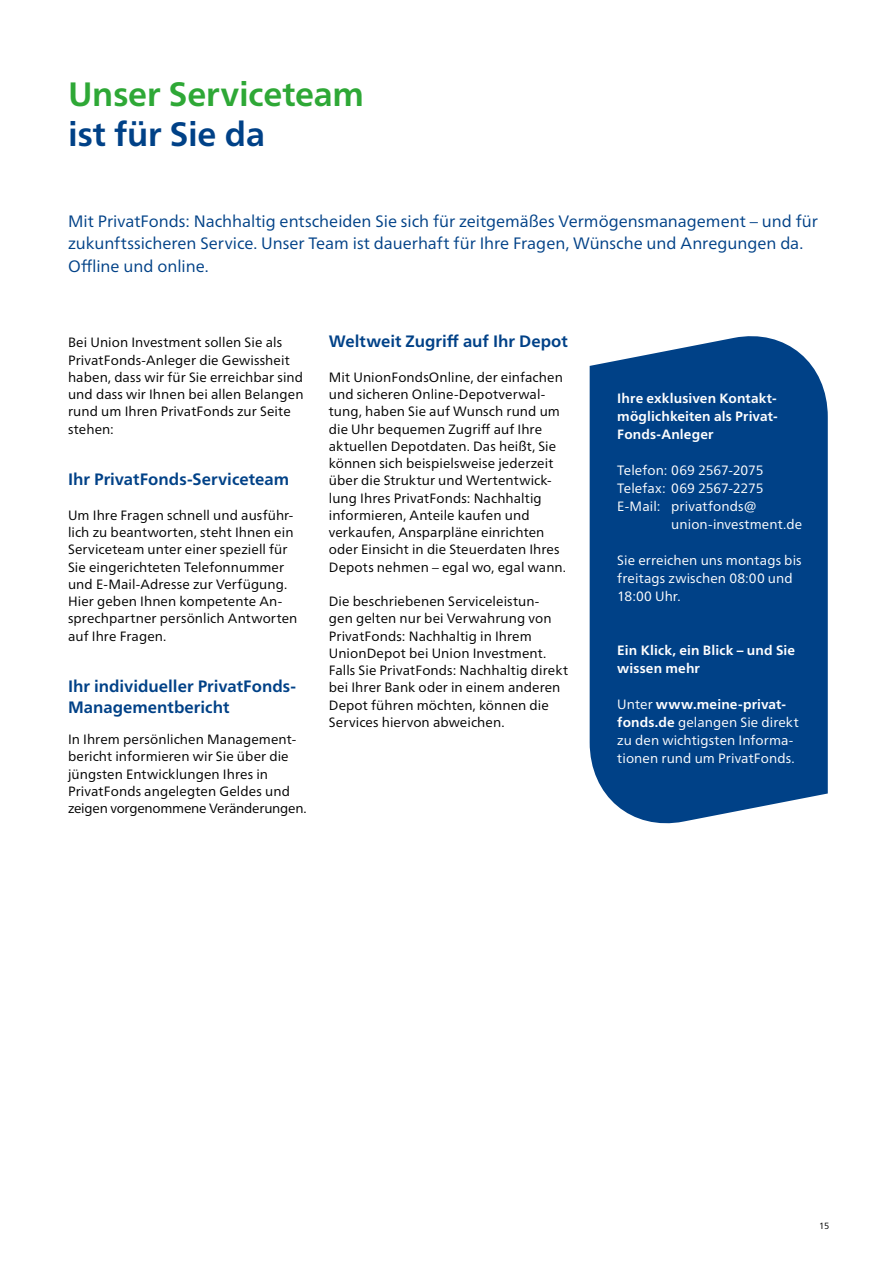
<style>
.page{position:relative;width:893px;height:1263px;background:#fff}
.page>*{position:absolute;margin:0;border:0;box-sizing:border-box;transform-origin:0 0}
.t1{font:33.75px "Frutiger Neuefuer UI Bold";letter-spacing:-.005em;color:#2ea836}
.t2{font:33.75px "Frutiger Neuefuer UI Bold";letter-spacing:-.005em;color:#004187}
.t3{font:16.5px/22.5px "Frutiger Neuefuer UI Book";color:#004187}
.t4{font:16.5px/21px "Frutiger Neuefuer UI Bold";color:#004187}
.t5{font:13.5px/17.2px "Frutiger Neuefuer UI Book";letter-spacing:.005em;color:#000}
.t6{font:13.5px/18px "Frutiger Neuefuer UI Book";letter-spacing:.005em;color:#fff}
.t7{font:13.5px/18px "Frutiger Neuefuer UI Bold";letter-spacing:.01em;color:#fff;text-align:justify}
.t8{font:9px "Frutiger Neuefuer UI Book";color:#000}
.s1{font-family:"Frutiger Neuefuer UI Book"}
.s2{font-family:"Frutiger Neuefuer UI Bold"}
</style>
<div class="page">
<div style="left:590px;top:336px;width:238px;height:488px;background:#004187"></div>
<h1 class="t1" style="left:68px;top:74px;width:298px">Unser Serviceteam</h1>
<h1 class="t2" style="left:68px;top:114px;width:198px">ist für Sie da</h1>
<p class="t3" style="left:68px;top:209px;width:751px">Mit PrivatFonds: Nachhaltig entscheiden Sie sich für zeitgemäßes Vermögensmanagement – und für zukunftssicheren Service. Unser Team ist dauerhaft für Ihre Fragen, Wünsche und Anregungen da.<br>Offline und online.</p>
<p class="t5" style="left:68px;top:334px;width:237px">Bei Union Investment sollen Sie als<br>PrivatFonds-Anleger die Gewissheit haben, dass wir für Sie erreichbar sind und dass wir Ihnen bei allen Belangen rund um Ihren PrivatFonds zur Seite stehen:</p>
<p class="t4" style="left:68px;top:469px;width:223px">Ihr PrivatFonds-Serviceteam</p>
<p class="t5" style="left:68px;top:506px;width:231px">Um Ihre Fragen schnell und ausführ&shy;lich zu beantworten, steht Ihnen ein Serviceteam unter einer speziell für Sie eingerichteten Telefonnummer und E-Mail-Adresse zur Verfügung.<br>Hier geben Ihnen kompetente An&shy;sprechpartner persönlich Antworten auf Ihre Fragen.</p>
<p class="t4" style="left:68px;top:676px;width:230px">Ihr individueller PrivatFonds-<br>Managementbericht</p>
<p class="t5" style="left:68px;top:731px;width:240px">In Ihrem persönlichen Management&shy;bericht informieren wir Sie über die jüngsten Entwicklungen Ihres in PrivatFonds angelegten Geldes und zeigen vorgenommene Veränderungen.</p>
<p class="t4" style="left:329px;top:331px;width:241px">Weltweit Zugriff auf Ihr Depot</p>
<p class="t5" style="left:329px;top:368px;width:239px">Mit UnionFondsOnline, der einfachen und sicheren Online-Depotverwal&shy;tung, haben Sie auf Wunsch rund um die Uhr bequemen Zugriff auf Ihre aktuellen Depotdaten. Das heißt, Sie können sich beispielsweise jederzeit über die Struktur und Wertentwick&shy;lung Ihres PrivatFonds: Nachhaltig informieren, Anteile kaufen und verkaufen, Ansparpläne einrichten oder Einsicht in die Steuerdaten Ihres Depots nehmen – egal wo, egal wann.</p>
<p class="t5" style="left:329px;top:593px;width:241px">Die beschriebenen Serviceleistun-<br>gen gelten nur bei Verwahrung von PrivatFonds: Nachhaltig in Ihrem UnionDepot bei Union Investment.<br>Falls Sie PrivatFonds: Nachhaltig direkt bei Ihrer Bank oder in einem anderen Depot führen möchten, können die Services hiervon abweichen.</p>
<p class="t7" style="left:617px;top:389px;width:162px">Ihre exklusiven Kontakt&shy;möglichkeiten als Privat-Fonds-Anleger</p>
<p class="t6" style="left:617px;top:461px;width:148px">Telefon: 069 2567-2075</p>
<p class="t6" style="left:617px;top:479px;width:148px">Telefax: 069 2567-2275</p>
<p class="t6" style="left:617px;top:497px;width:141px">E-Mail: privatfonds@</p>
<p class="t6" style="left:671px;top:515px;width:132px">union-investment.de</p>
<p class="t6" style="left:617px;top:551px;width:186px">Sie erreichen uns montags bis freitags zwischen 08:00 und<br>18:00 Uhr.</p>
<p class="t7" style="left:617px;top:641px;width:179px">Ein Klick, ein Blick – und Sie wissen mehr</p>
<p class="t7" style="left:617px;top:695px;width:170px"><span class="s1">Unter</span> www.meine-privat-</p>
<p class="t6" style="left:617px;top:713px;width:183px"><span class="s2">fonds.de</span> gelangen Sie direkt zu den wichtigsten Informa&shy;tionen rund um PrivatFonds.</p>
<p class="t8" style="left:819px;top:1221px;width:12px">15</p>
</div>
